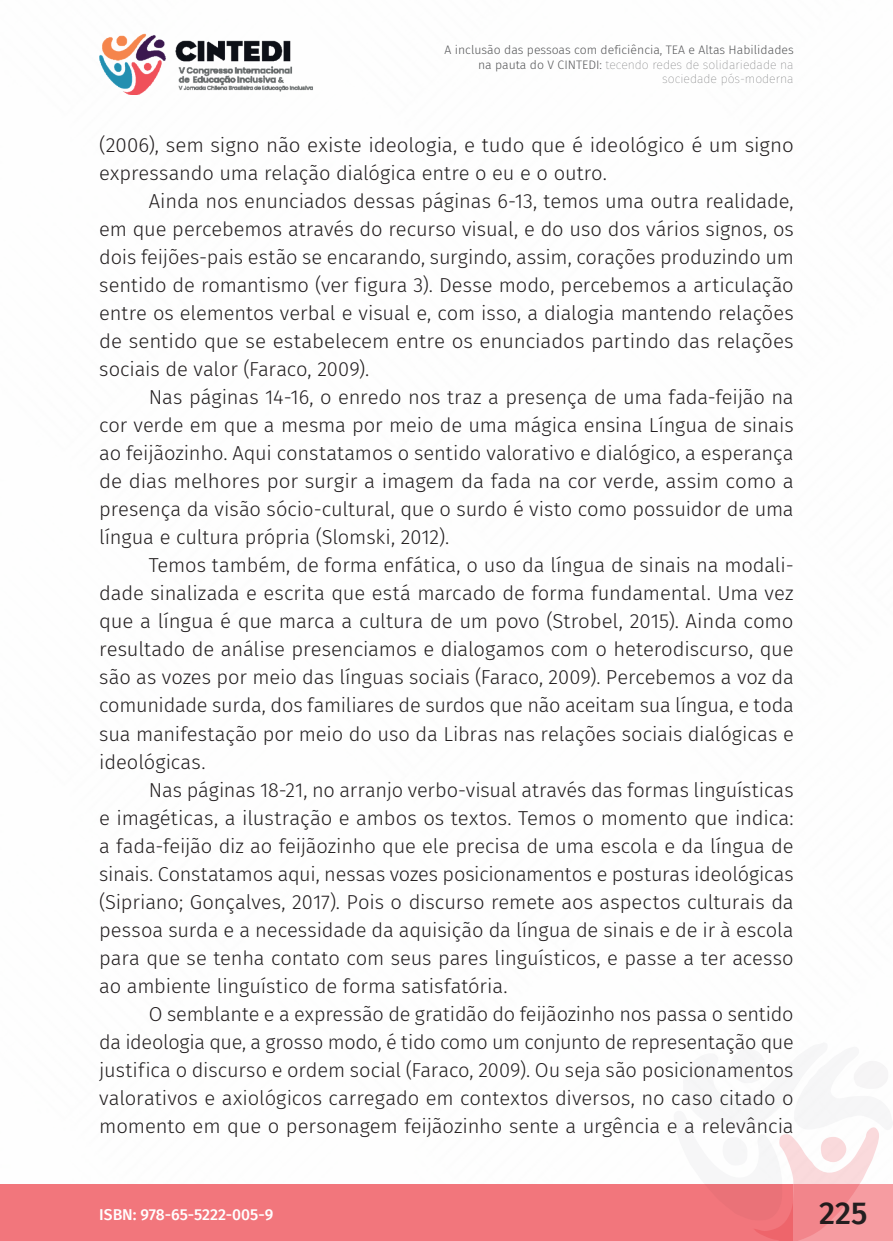
<style>
.page{position:relative;width:893px;height:1241px;background:#fff}
.page>*{position:absolute;margin:0;border:0;box-sizing:border-box;transform-origin:0 0}
.t1{font:500 31.5px "Fira Sans";color:#231f20}
._6_CORPO{font:300 20.12px/28px "Fira Sans";letter-spacing:-.005em;color:#231f20;text-align:justify}
.t2{font:500 15.75px "Fira Sans";color:#fff}
.t3{font:300 12.25px/14.7px "Fira Sans";color:#57585a;text-align:right}
.s1{font-weight:100}
</style>
<div class="page">
<div style="left:0;top:1184px;width:794px;height:56px;background:#f2767c"></div>
<img style="left:99px;top:33px;width:214px;height:61px">
<svg style="left:688px;top:1049px;width:205px;height:191px"></svg>
<p class="t3" style="left:444px;top:42px;width:351px">A inclusão das pessoas com deficiência, TEA e Altas Habilidades na pauta do V CINTEDI: <span class="s1">tecendo redes de solidariedade na sociedade pós-moderna</span></p>
<p class="_6_CORPO" style="left:99px;top:131px;width:696px">(2006), sem signo não existe ideologia, e tudo que é ideológico é um signo expressando uma relação dialógica entre o eu e o outro.</p>
<p class="_6_CORPO" style="left:99px;top:187px;width:696px;text-indent:50px">Ainda nos enunciados dessas páginas 6-13, temos uma outra realidade, em que percebemos através do recurso visual, e do uso dos vários signos, os dois feijões-pais estão se encarando, surgindo, assim, corações produzindo um sentido de romantismo (ver figura 3). Desse modo, percebemos a articulação entre os elementos verbal e visual e, com isso, a dialogia mantendo relações de sentido que se estabelecem entre os enunciados partindo das relações sociais de valor (Faraco, 2009).</p>
<p class="_6_CORPO" style="left:99px;top:383px;width:696px;text-indent:50px">Nas páginas 14-16, o enredo nos traz a presença de uma fada-feijão na cor verde em que a mesma por meio de uma mágica ensina Língua de sinais ao feijãozinho. Aqui constatamos o sentido valorativo e dialógico, a esperança de dias melhores por surgir a imagem da fada na cor verde, assim como a presença da visão sócio-cultural, que o surdo é visto como possuidor de uma língua e cultura própria (Slomski, 2012).</p>
<p class="_6_CORPO" style="left:99px;top:551px;width:696px;text-indent:50px">Temos também, de forma enfática, o uso da língua de sinais na modali&shy;dade sinalizada e escrita que está marcado de forma fundamental. Uma vez que a língua é que marca a cultura de um povo (Strobel, 2015). Ainda como resultado de análise presenciamos e dialogamos com o heterodiscurso, que são as vozes por meio das línguas sociais (Faraco, 2009). Percebemos a voz da comunidade surda, dos familiares de surdos que não aceitam sua língua, e toda sua manifestação por meio do uso da Libras nas relações sociais dialógicas e ideológicas.</p>
<p class="_6_CORPO" style="left:99px;top:775px;width:696px;text-indent:50px">Nas páginas 18-21, no arranjo verbo-visual através das formas linguísticas e imagéticas, a ilustração e ambos os textos. Temos o momento que indica: a fada-feijão diz ao feijãozinho que ele precisa de uma escola e da língua de sinais. Constatamos aqui, nessas vozes posicionamentos e posturas ideológicas (Sipriano; Gonçalves, 2017). Pois o discurso remete aos aspectos culturais da pessoa surda e a necessidade da aquisição da língua de sinais e de ir à escola para que se tenha contato com seus pares linguísticos, e passe a ter acesso ao ambiente linguístico de forma satisfatória.</p>
<p class="_6_CORPO" style="left:99px;top:999px;width:696px;text-indent:50px">O semblante e a expressão de gratidão do feijãozinho nos passa o sentido da ideologia que, a grosso modo, é tido como um conjunto de representação que justifica o discurso e ordem social (Faraco, 2009). Ou seja são posicionamentos valorativos e axiológicos carregado em contextos diversos, no caso citado o momento em que o personagem feijãozinho sente a urgência e a relevância</p>
<p class="t2" style="left:99px;top:1201px;width:176px">ISBN: 978-65-5222-005-9</p>
<h1 class="t1" style="left:819px;top:1187px;width:50px">225</h1>
</div>
